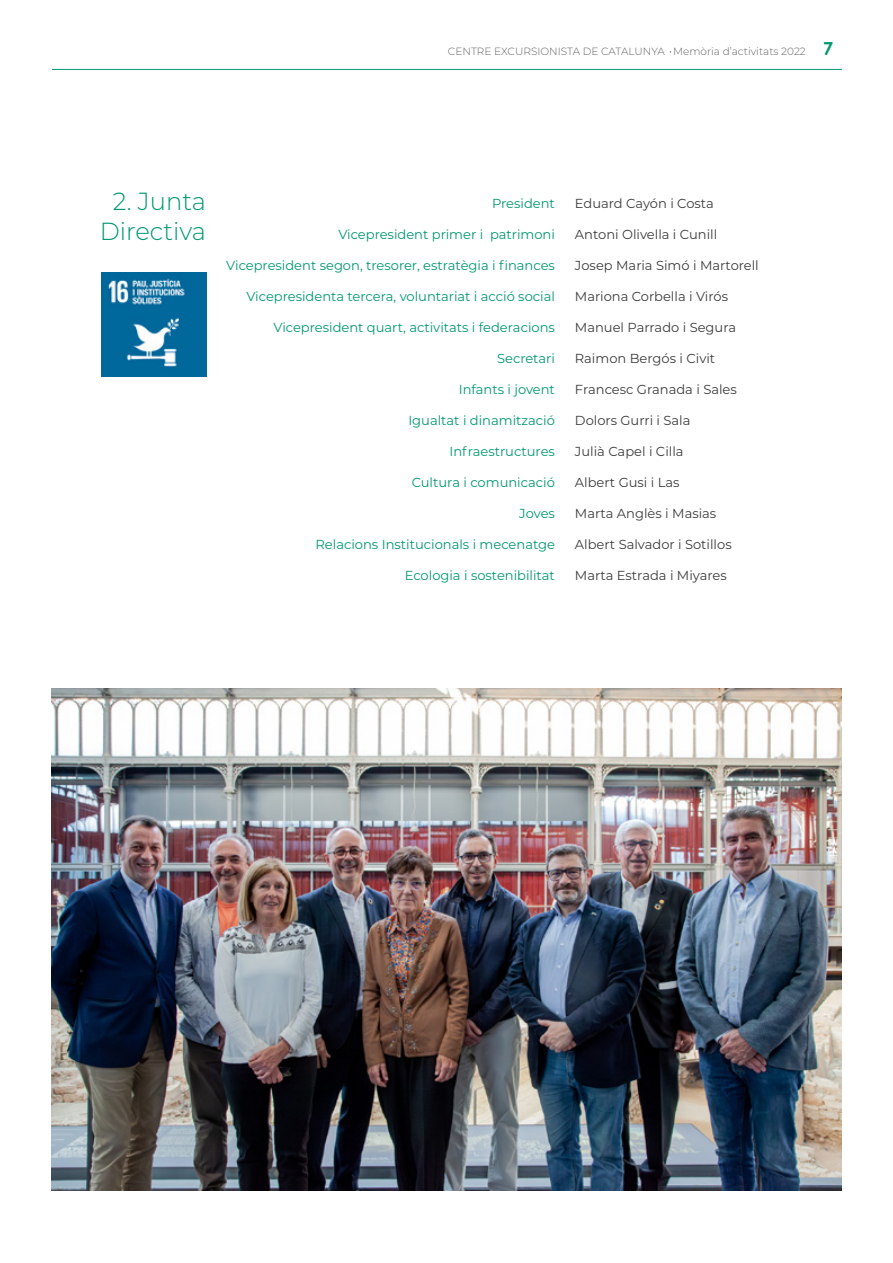
<style>
.page{position:relative;width:893px;height:1263px;background:#fff}
.page>*{position:absolute;margin:0;border:0;box-sizing:border-box;transform-origin:0 0}
.Títol_capitols{font:300 24.75px "Montserrat";color:#009872}
.Text_cos_normal{font:13.05px "Montserrat";color:#009872}
.Llistats_noms{font:13.05px "Montserrat";color:#3c3c3b}
.t1{font:300 10.5px "Montserrat";color:#646363}
.s1{font-family:"Century Gothic";font-weight:700;font-size:18px;color:#009872}
</style>
<div class="page">
<hr style="left:52px;top:69px;width:790px;height:1px;background:#009872">
<img style="left:51px;top:689px;width:791px;height:502px">
<img style="left:101px;top:272px;width:105px;height:105px">
<p class="t1" style="left:448px;top:44px;width:387px">CENTRE EXCURSIONISTA DE CATALUNYA Memòria d’activitats 2022 <span class="s1">7</span></p>
<p class="Títol_capitols" style="left:113px;top:184px;width:95px">2. Junta</p>
<p class="Títol_capitols" style="left:100px;top:214px;width:108px">Directiva</p>
<p class="Text_cos_normal" style="left:492px;top:195px;width:64px">President</p>
<p class="Text_cos_normal" style="left:338px;top:226px;width:218px">Vicepresident primer i patrimoni</p>
<p class="Text_cos_normal" style="left:226px;top:257px;width:330px">Vicepresident segon, tresorer, estratègia i finances</p>
<p class="Text_cos_normal" style="left:246px;top:288px;width:310px">Vicepresidenta tercera, voluntariat i acció social</p>
<p class="Text_cos_normal" style="left:273px;top:319px;width:283px">Vicepresident quart, activitats i federacions</p>
<p class="Text_cos_normal" style="left:497px;top:350px;width:59px">Secretari</p>
<p class="Text_cos_normal" style="left:459px;top:381px;width:98px">Infants i jovent</p>
<p class="Text_cos_normal" style="left:408px;top:412px;width:148px">Igualtat i dinamització</p>
<p class="Text_cos_normal" style="left:449px;top:443px;width:107px">Infraestructures</p>
<p class="Text_cos_normal" style="left:412px;top:474px;width:145px">Cultura i comunicació</p>
<p class="Text_cos_normal" style="left:519px;top:505px;width:37px">Joves</p>
<p class="Text_cos_normal" style="left:316px;top:536px;width:241px">Relacions Institucionals i mecenatge</p>
<p class="Text_cos_normal" style="left:405px;top:567px;width:152px">Ecologia i sostenibilitat</p>
<p class="Llistats_noms" style="left:575px;top:195px;width:141px">Eduard Cayón i Costa</p>
<p class="Llistats_noms" style="left:575px;top:226px;width:144px">Antoni Olivella i Cunill</p>
<p class="Llistats_noms" style="left:575px;top:257px;width:185px">Josep Maria Simó i Martorell</p>
<p class="Llistats_noms" style="left:575px;top:288px;width:155px">Mariona Corbella i Virós</p>
<p class="Llistats_noms" style="left:575px;top:319px;width:163px">Manuel Parrado i Segura</p>
<p class="Llistats_noms" style="left:575px;top:350px;width:142px">Raimon Bergós i Civit</p>
<p class="Llistats_noms" style="left:575px;top:381px;width:163px">Francesc Granada i Sales</p>
<p class="Llistats_noms" style="left:575px;top:412px;width:117px">Dolors Gurri i Sala</p>
<p class="Llistats_noms" style="left:575px;top:443px;width:110px">Julià Capel i Cilla</p>
<p class="Llistats_noms" style="left:575px;top:474px;width:106px">Albert Gusi i Las</p>
<p class="Llistats_noms" style="left:575px;top:505px;width:143px">Marta Anglès i Masias</p>
<p class="Llistats_noms" style="left:575px;top:536px;width:158px">Albert Salvador i Sotillos</p>
<p class="Llistats_noms" style="left:575px;top:567px;width:153px">Marta Estrada i Miyares</p>
</div>
